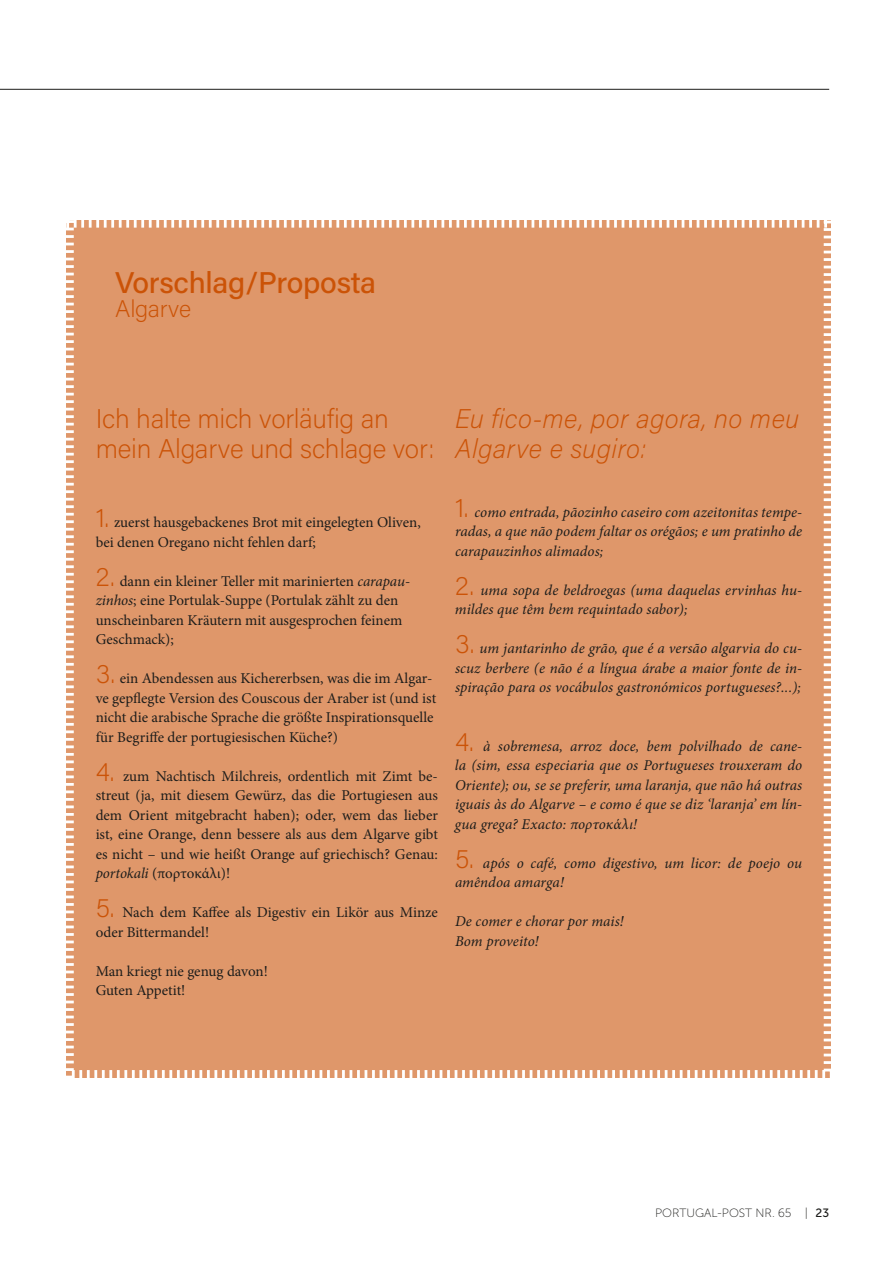
<style>
.page{position:relative;width:893px;height:1263px;background:#fff}
.page>*{position:absolute;margin:0;border:0;box-sizing:border-box;transform-origin:0 0}
.PP-Text-Lit{font:500 30px "Acumin Pro";letter-spacing:-.01em;color:#cb5307}
.t1{font:200 27px/30px "Acumin Pro";letter-spacing:-.01em;color:#cb5307}
.t2{font:italic 200 27px/30px "Acumin Pro";letter-spacing:.01em;color:#cb5307}
.PP-Text-Lit-2{font:200 24px "Acumin Pro";letter-spacing:-.01em;color:#cb5307}
.t3{font:15px/19.5px "Minion Pro";color:#1d1d1b}
.t4{font:italic 15px/19.5px "Minion Pro";letter-spacing:.005em;color:#1d1d1b;text-align:justify}
.t5{font:12px "Museo Sans 100";color:#1d1d1b}
.s1{font-family:"Acumin Pro";font-weight:200;font-size:27px;color:#cb5307}
.s2{font-style:italic}
.s3{font-family:"Acumin Pro";font-weight:200;font-style:normal;font-size:27px;color:#cb5307}
.s4{font-family:"Museo Sans 500"}
</style>
<div class="page">
<div style="left:66px;top:220px;width:765px;height:858px;background:#df976a"></div>
<hr style="left:0;top:89px;width:829px;height:1px;background:#1d1d1b">
<p class="PP-Text-Lit" style="left:115px;top:262px;width:262px">Vorschlag/Proposta</p>
<p class="PP-Text-Lit-2" style="left:115px;top:292px;width:77px">Algarve</p>
<p class="t1" style="left:96px;top:403px;width:340px">Ich halte mich vorläufig an mein Algarve und schlage vor:</p>
<p class="t3" style="left:96px;top:513px;width:327px"><span class="s1">1.</span> zuerst hausgebackenes Brot mit eingelegten Oliven, bei denen Oregano nicht fehlen darf;</p>
<p class="t3" style="left:96px;top:571px;width:316px"><span class="s1">2.</span> dann ein kleiner Teller mit marinierten <span class="s2">carapau&shy;zinhos</span>; eine Portulak-Suppe (Portulak zählt zu den unscheinbaren Kräutern mit ausgesprochen feinem Geschmack);</p>
<p class="t3" style="left:96px;top:669px;width:342px"><span class="s1">3.</span> ein Abendessen aus Kichererbsen, was die im Algar&shy;ve gepflegte Version des Couscous der Araber ist (und ist nicht die arabische Sprache die größte Inspirationsquelle für Begriffe der portugiesischen Küche?)</p>
<p class="t3" style="left:96px;top:766px;width:344px;text-align:justify"><span class="s1">4.</span> zum Nachtisch Milchreis, ordentlich mit Zimt be&shy;streut (ja, mit diesem Gewürz, das die Portugiesen aus dem Orient mitgebracht haben); oder, wem das lieber ist, eine Orange, denn bessere als aus dem Algarve gibt es nicht – und wie heißt Orange auf griechisch? Genau: <span class="s2">portokali</span> (πορτοκάλι)!</p>
<p class="t3" style="left:96px;top:903px;width:344px"><span class="s1">5.</span> Nach dem Kaffee als Digestiv ein Likör aus Minze oder Bittermandel!</p>
<p class="t3" style="left:96px;top:961px;width:174px">Man kriegt nie genug davon!</p>
<p class="t3" style="left:96px;top:981px;width:91px">Guten Appetit!</p>
<p class="t2" style="left:455px;top:403px;width:346px">Eu fico-me, por agora, no meu<br>Algarve e sugiro:</p>
<p class="t4" style="left:455px;top:502px;width:349px"><span class="s3">1.</span> como entrada, pãozinho caseiro com azeitonitas tempe&shy;radas, a que não podem faltar os orégãos; e um pratinho de carapauzinhos alimados;</p>
<p class="t4" style="left:455px;top:580px;width:349px"><span class="s3">2.</span> uma sopa de beldroegas (uma daquelas ervinhas hu&shy;mildes que têm bem requintado sabor);</p>
<p class="t4" style="left:455px;top:638px;width:349px"><span class="s3">3.</span> um jantarinho de grão, que é a versão algarvia do cu&shy;scuz berbere (e não é a língua árabe a maior fonte de in&shy;spiração para os vocábulos gastronómicos portugueses?...);</p>
<p class="t4" style="left:455px;top:736px;width:349px"><span class="s3">4.</span> à sobremesa, arroz doce, bem polvilhado de cane&shy;la (sim, essa especiaria que os Portugueses trouxeram do Oriente); ou, se se preferir, uma laranja, que não há outras iguais às do Algarve – e como é que se diz ‘laranja’ em lín&shy;gua grega? Exacto: πορτοκάλι!</p>
<p class="t4" style="left:455px;top:853px;width:349px"><span class="s3">5.</span> após o café, como digestivo, um licor: de poejo ou amêndoa amarga!</p>
<p class="t4" style="left:455px;top:911px;width:170px">De comer e chorar por mais!</p>
<p class="t4" style="left:455px;top:931px;width:85px">Bom proveito!</p>
<p class="t5" style="left:655px;top:1206px;width:176px">PORTUGAL-POST NR. 65 | <span class="s4">23</span></p>
</div>
